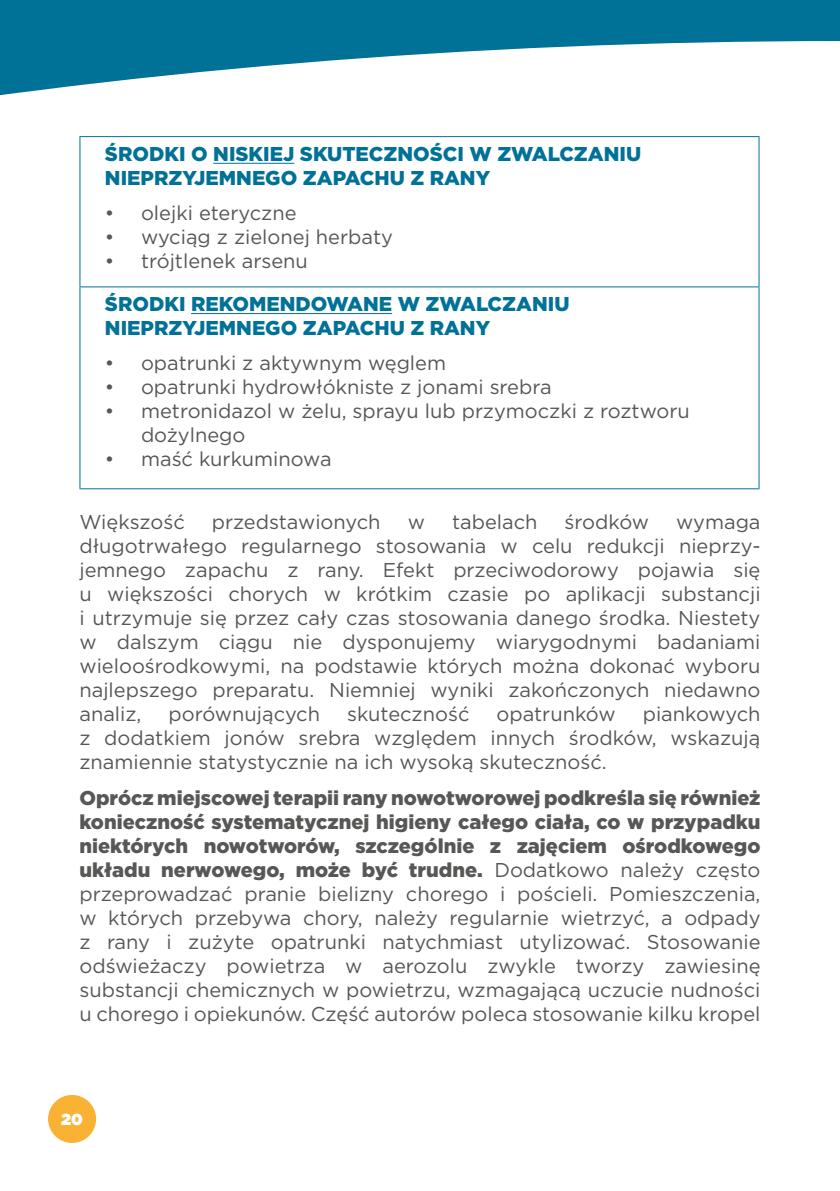
<style>
.page{position:relative;width:840px;height:1191px;background:#fff}
.page>*{position:absolute;margin:0;border:0;box-sizing:border-box;transform-origin:0 0}
.t1{font:20px/24px "Gotham";color:#575756;text-align:justify}
.t2{font:900 20px/24px "Gotham";color:#007197}
.t3{font:900 16px "Gotham";color:#fff}
.s1{font-weight:900}
</style>
<div class="page">
<div style="left:0;top:0;width:839px;height:1191px;background:#007197"></div>
<div style="left:0;top:41px;width:839px;height:1150px;background:#fff"></div>
<div style="left:48px;top:1095px;width:48px;height:48px;background:#f9b234;border-radius:50%"></div>
<svg style="left:839px;top:0;width:1px;height:42px"></svg>
<hr style="left:79px;top:136px;width:680px;height:1px;background:#007197">
<hr style="left:79px;top:137px;width:1px;height:149px;background:#007197">
<hr style="left:758px;top:137px;width:1px;height:149px;background:#007197">
<hr style="left:79px;top:286px;width:680px;height:1px;background:#007197">
<hr style="left:79px;top:287px;width:1px;height:201px;background:#007197">
<hr style="left:758px;top:287px;width:1px;height:201px;background:#007197">
<hr style="left:79px;top:488px;width:680px;height:1px;background:#007197">
<hr style="left:213px;top:163px;width:81px;height:1px;background:#007197">
<hr style="left:191px;top:313px;width:201px;height:1px;background:#007197">
<p class="t2" style="left:105px;top:141px;width:537px">ŚRODKI O NISKIEJ SKUTECZNOŚCI W ZWALCZANIU<br>NIEPRZYJEMNEGO ZAPACHU Z RANY</p>
<p class="t1" style="left:105px;top:200px;width:193px">• olejki eteryczne</p>
<p class="t1" style="left:105px;top:224px;width:289px">• wyciąg z zielonej herbaty</p>
<p class="t1" style="left:105px;top:248px;width:204px">• trójtlenek arsenu</p>
<p class="t2" style="left:105px;top:292px;width:466px">ŚRODKI REKOMENDOWANE W ZWALCZANIU<br>NIEPRZYJEMNEGO ZAPACHU Z RANY</p>
<p class="t1" style="left:105px;top:351px;width:342px">• opatrunki z aktywnym węglem</p>
<p class="t1" style="left:105px;top:375px;width:448px">• opatrunki hydrowłókniste z jonami srebra</p>
<p class="t1" style="left:141px;top:399px;width:550px;text-indent:-36px">• metronidazol w żelu, sprayu lub przymoczki z roztworu dożylnego</p>
<p class="t1" style="left:105px;top:447px;width:228px">• maść kurkuminowa</p>
<p class="t1" style="left:79px;top:510px;width:107px">Większość</p>
<p class="t1" style="left:212px;top:510px;width:170px">przedstawionych</p>
<p class="t1" style="left:407px;top:510px;width:19px">w</p>
<p class="t1" style="left:452px;top:510px;width:87px">tabelach</p>
<p class="t1" style="left:564px;top:510px;width:86px">środków</p>
<p class="t1" style="left:79px;top:510px;width:682px;text-indent:596px">wymaga długotrwałego regularnego stosowania w celu redukcji nieprzy&shy;jemnego zapachu z rany. Efekt przeciwodorowy pojawia się u większości chorych w krótkim czasie po aplikacji substancji i utrzymuje się przez cały czas stosowania danego środka. Niestety w dalszym ciągu nie dysponujemy wiarygodnymi badaniami wieloośrodkowymi, na podstawie których można dokonać wyboru najlepszego preparatu. Niemniej wyniki zakończonych niedawno analiz,</p>
<p class="t1" style="left:168px;top:702px;width:153px">porównujących</p>
<p class="t1" style="left:347px;top:702px;width:124px">skuteczność</p>
<p class="t1" style="left:496px;top:702px;width:121px">opatrunków</p>
<p class="t1" style="left:79px;top:702px;width:682px;text-indent:563px">piankowych z dodatkiem jonów srebra względem innych środków, wskazują znamiennie statystycznie na ich wysoką skuteczność.</p>
<p class="t1" style="left:79px;top:785px;width:682px"><span class="s1">Oprócz miejscowej terapii rany nowotworowej podkreśla się również konieczność systematycznej higieny całego ciała, co w przypadku niektórych nowotworów, szczególnie z zajęciem ośrodkowego układu nerwowego, może być trudne.</span> Dodatkowo należy często przeprowadzać pranie bielizny chorego i pościeli. Pomieszczenia, w których przebywa chory, należy regularnie wietrzyć, a odpady z rany i zużyte opatrunki natychmiast utylizować. Stosowanie odświeżaczy powietrza w aerozolu zwykle tworzy zawiesinę substancji chemicznych w powietrzu, wzmagającą uczucie nudności u chorego i opiekunów. Część autorów poleca stosowanie kilku kropel</p>
<p class="t3" style="left:61px;top:1108px;width:23px">20</p>
</div>
